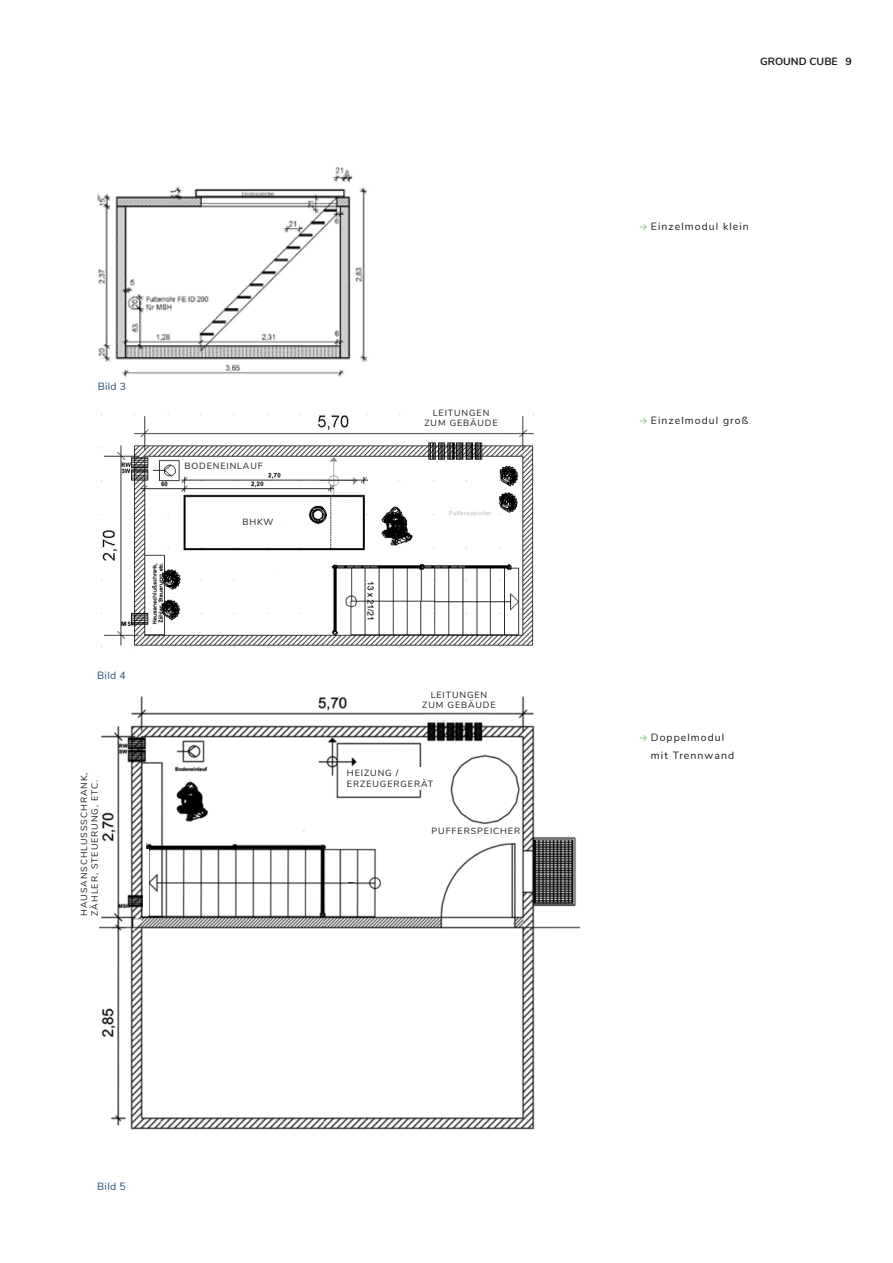
<style>
.page{position:relative;width:893px;height:1263px;background:#fff}
.page>*{position:absolute;margin:0;border:0;box-sizing:border-box;transform-origin:0 0}
.t1{font:10.5px/17.7px "Nunito";letter-spacing:.1em;color:#1d1d1b}
.t2{font:10.5px "Nunito";letter-spacing:.025em;color:#274e72}
.t3{font:700 10.5px "Nunito";color:#1d1d1b}
.t4{font:9px/10.8px "Nunito";letter-spacing:.1em;color:#1d1d1b}
.s1{font-family:"Klavika Arrows";font-weight:500;font-size:9px;color:#87c48b}
</style>
<div class="page">
<img style="left:98px;top:168px;width:270px;height:209px">
<img style="left:101px;top:414px;width:433px;height:234px">
<img style="left:99px;top:696px;width:481px;height:433px">
<div style="left:184px;top:459px;width:80px;height:12px;background:#fff"></div>
<div style="left:347px;top:767px;width:96px;height:22px;background:#fff"></div>
<div style="left:432px;top:824px;width:88px;height:13px;background:#fff"></div>
<div style="left:415px;top:689px;width:88px;height:19px;background:#fff"></div>
<div style="left:417px;top:406px;width:88px;height:20px;background:#fff"></div>
<div style="left:461px;top:782px;width:47px;height:14px;background:#fff"></div>
<div style="left:425px;top:715px;width:65px;height:6px;background:#fff"></div>
<div style="left:143px;top:777px;width:6px;height:66px;background:#fff"></div>
<div style="left:143px;top:850px;width:5px;height:65px;background:#fff"></div>
<hr style="left:143px;top:841px;width:3px;height:65px;background:#fff">
<div style="left:424px;top:435px;width:79px;height:7px;background:#fff"></div>
<div style="left:346px;top:860px;width:9px;height:21px;background:#fff"></div>
<div style="left:345px;top:884px;width:10px;height:21px;background:#fff"></div>
<p class="t2" style="left:98px;top:378px;width:30px">Bild 3</p>
<p class="t2" style="left:97px;top:667px;width:30px">Bild 4</p>
<p class="t4" style="left:78px;top:916px;width:144px;rotate:-90deg">HAUSANSCHLUSSSCHRANK,<br>ZÄHLER, STEUERUNG, ETC.</p>
<p class="t4" style="left:184px;top:459px;width:80px">BODENEINLAUF</p>
<p class="t4" style="left:242px;top:516px;width:33px">BHKW</p>
<p class="t4" style="left:424px;top:407px;width:75px;text-align:center">LEITUNGEN<br>ZUM GEBÄUDE</p>
<p class="t4" style="left:422px;top:689px;width:75px;text-align:center">LEITUNGEN<br>ZUM GEBÄUDE</p>
<p class="t4" style="left:347px;top:767px;width:88px">HEIZUNG /<br>ERZEUGERGERÄT</p>
<p class="t4" style="left:432px;top:825px;width:90px">PUFFERSPEICHER</p>
<p class="t2" style="left:97px;top:1179px;width:30px">Bild 5</p>
<p class="t3" style="left:760px;top:53px;width:93px">GROUND CUBE 9</p>
<p class="t1" style="left:639px;top:217px;width:111px"><span class="s1">B</span> Einzelmodul klein</p>
<p class="t1" style="left:639px;top:411px;width:111px"><span class="s1">B</span> Einzelmodul groß</p>
<p class="t1" style="left:651px;top:728px;width:85px;text-indent:-12px"><span class="s1">B</span> Doppelmodul mit Trennwand</p>
</div>
